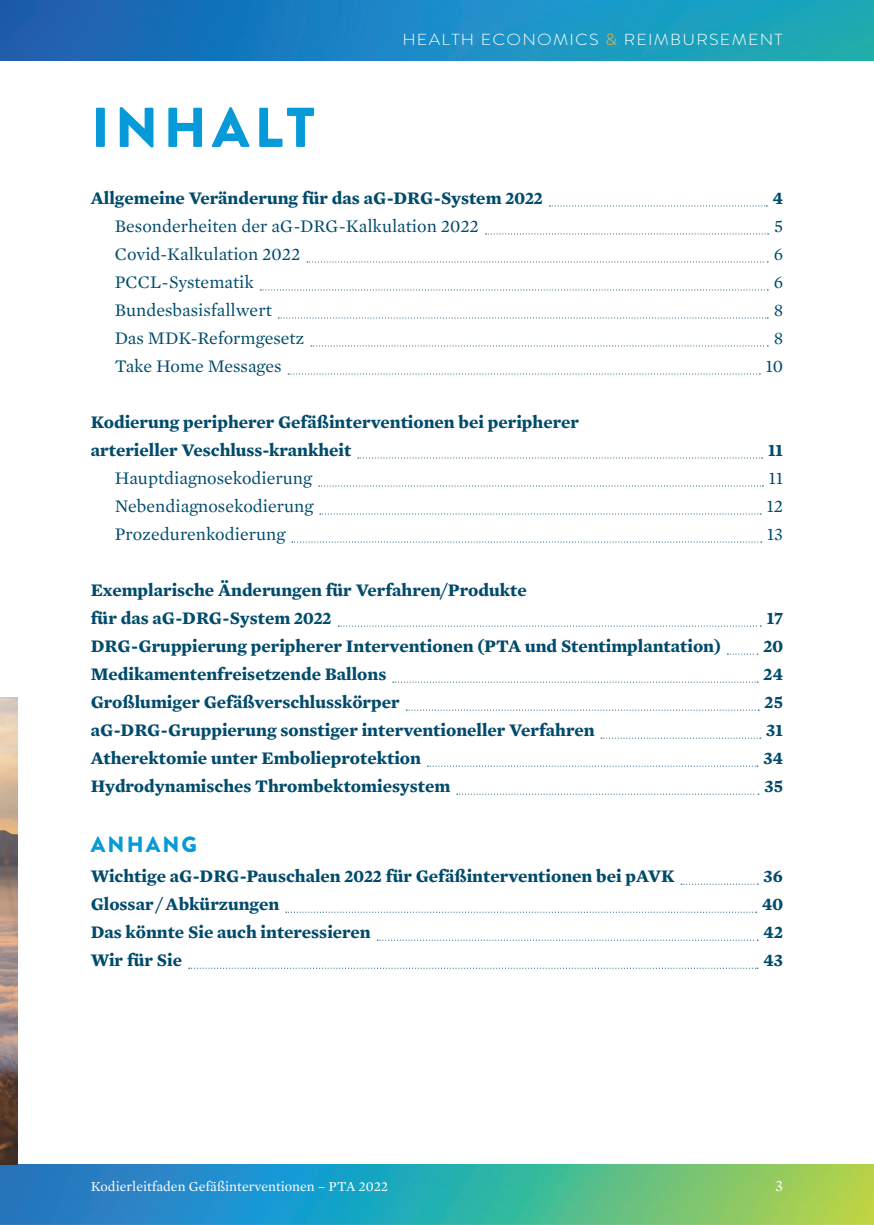
<style>
.page{position:relative;width:874px;height:1225px;background:#fff}
.page>*{position:absolute;margin:0;border:0;box-sizing:border-box;transform-origin:0 0}
.t1{font:900 56px "Brandon Grotesque";letter-spacing:.095em;color:#069ad9}
.t2{font:900 22px "Brandon Grotesque";letter-spacing:.095em;color:#069ad9}
.t3{font:700 18px/28px "Mercury Text G1";color:#004b6c}
.t4{font:18px "Mercury Text G1";color:#004b6c}
.t5{font:300 16px "Brandon Grotesque";letter-spacing:.07em;color:#fff;scale:1.1 1}
.t6{font:16px "Mercury Text G1";color:#fff}
.t7{font:14px "Mercury Text G1";color:#fff}
.s1{color:#fcb53b}
</style>
<div class="page">
<img style="left:0;top:1164px;width:873px;height:61px">
<img style="left:0;top:0;width:873px;height:61px">
<img style="left:0;top:697px;width:17px;height:467px">
<svg style="left:549px;top:205px;width:218px;height:1px"></svg>
<svg style="left:485px;top:233px;width:283px;height:1px"></svg>
<svg style="left:307px;top:261px;width:460px;height:1px"></svg>
<svg style="left:260px;top:289px;width:507px;height:1px"></svg>
<svg style="left:278px;top:317px;width:489px;height:1px"></svg>
<svg style="left:311px;top:345px;width:456px;height:1px"></svg>
<svg style="left:288px;top:373px;width:472px;height:1px"></svg>
<svg style="left:358px;top:457px;width:404px;height:1px"></svg>
<svg style="left:318px;top:485px;width:445px;height:1px"></svg>
<svg style="left:320px;top:513px;width:440px;height:1px"></svg>
<svg style="left:292px;top:541px;width:469px;height:1px"></svg>
<svg style="left:338px;top:625px;width:419px;height:1px"></svg>
<svg style="left:727px;top:653px;width:30px;height:1px"></svg>
<svg style="left:392px;top:681px;width:364px;height:1px"></svg>
<svg style="left:406px;top:709px;width:350px;height:1px"></svg>
<svg style="left:600px;top:737px;width:160px;height:1px"></svg>
<svg style="left:427px;top:765px;width:330px;height:1px"></svg>
<svg style="left:456px;top:793px;width:302px;height:1px"></svg>
<svg style="left:680px;top:883px;width:75px;height:1px"></svg>
<svg style="left:286px;top:911px;width:470px;height:1px"></svg>
<svg style="left:377px;top:939px;width:377px;height:1px"></svg>
<svg style="left:188px;top:967px;width:569px;height:1px"></svg>
<h1 class="t1" style="left:91px;top:88px;width:225px">INHALT</h1>
<p class="t5" style="left:402px;top:28px;width:347px">HEALTH ECONOMICS <span class="s1">&amp;</span> REIMBURSEMENT</p>
<p class="t3" style="left:91px;top:183px;width:453px">Allgemeine Veränderung für das aG-DRG-System 2022</p>
<p class="t3" style="left:772px;top:183px;width:12px">4</p>
<p class="t4" style="left:115px;top:213px;width:365px">Besonderheiten der aG-DRG-Kalkulation 2022</p>
<p class="t4" style="left:773px;top:213px;width:11px">5</p>
<p class="t4" style="left:115px;top:241px;width:187px">Covid-Kalkulation 2022</p>
<p class="t4" style="left:773px;top:241px;width:11px">6</p>
<p class="t4" style="left:115px;top:269px;width:140px">PCCL-Systematik</p>
<p class="t4" style="left:773px;top:269px;width:11px">6</p>
<p class="t4" style="left:115px;top:297px;width:158px">Bundesbasisfallwert</p>
<p class="t4" style="left:773px;top:297px;width:11px">8</p>
<p class="t4" style="left:115px;top:325px;width:191px">Das MDK-Reformgesetz</p>
<p class="t4" style="left:773px;top:325px;width:11px">8</p>
<p class="t4" style="left:115px;top:353px;width:168px">Take Home Messages</p>
<p class="t4" style="left:765px;top:353px;width:19px">10</p>
<p class="t3" style="left:91px;top:407px;width:489px">Kodierung peripherer Gefäßinterventionen bei peripherer arterieller Veschluss-krankheit</p>
<p class="t3" style="left:767px;top:435px;width:17px">11</p>
<p class="t4" style="left:115px;top:465px;width:199px">Hauptdiagnosekodierung</p>
<p class="t4" style="left:768px;top:465px;width:16px">11</p>
<p class="t4" style="left:115px;top:493px;width:200px">Nebendiagnosekodierung</p>
<p class="t4" style="left:766px;top:493px;width:18px">12</p>
<p class="t4" style="left:115px;top:521px;width:172px">Prozedurenkodierung</p>
<p class="t4" style="left:766px;top:521px;width:17px">13</p>
<p class="t3" style="left:91px;top:575px;width:437px">Exemplarische Änderungen für Verfahren/Produkte für das aG-DRG-System 2022</p>
<p class="t3" style="left:766px;top:603px;width:18px">17</p>
<p class="t3" style="left:91px;top:631px;width:631px">DRG-Gruppierung peripherer Interventionen (PTA und Stentimplantation)</p>
<p class="t3" style="left:763px;top:631px;width:21px">20</p>
<p class="t3" style="left:91px;top:659px;width:297px">Medikamentenfreisetzende Ballons</p>
<p class="t3" style="left:763px;top:659px;width:21px">24</p>
<p class="t3" style="left:91px;top:687px;width:310px">Großlumiger Gefäßverschlusskörper</p>
<p class="t3" style="left:764px;top:687px;width:20px">25</p>
<p class="t3" style="left:91px;top:715px;width:505px">aG-DRG-Gruppierung sonstiger interventioneller Verfahren</p>
<p class="t3" style="left:765px;top:715px;width:18px">31</p>
<p class="t3" style="left:91px;top:743px;width:331px">Atherektomie unter Embolieprotektion</p>
<p class="t3" style="left:763px;top:743px;width:21px">34</p>
<p class="t3" style="left:91px;top:771px;width:361px">Hydrodynamisches Thrombektomiesystem</p>
<p class="t3" style="left:764px;top:771px;width:20px">35</p>
<p class="t2" style="left:91px;top:829px;width:108px">ANHANG</p>
<p class="t3" style="left:91px;top:861px;width:585px">Wichtige aG-DRG-Pauschalen 2022 für Gefäßinterventionen bei pAVK</p>
<p class="t3" style="left:763px;top:861px;width:21px">36</p>
<p class="t3" style="left:91px;top:889px;width:190px">Glossar / Abkürzungen</p>
<p class="t3" style="left:761px;top:889px;width:23px">40</p>
<p class="t3" style="left:91px;top:917px;width:281px">Das könnte Sie auch interessieren</p>
<p class="t3" style="left:763px;top:917px;width:21px">42</p>
<p class="t3" style="left:91px;top:945px;width:93px">Wir für Sie</p>
<p class="t3" style="left:763px;top:945px;width:21px">43</p>
<p class="t7" style="left:91px;top:1176px;width:299px">Kodierleitfaden Gefäßinterventionen – PTA 2022</p>
<p class="t6" style="left:774px;top:1174px;width:9px">3</p>
</div>
